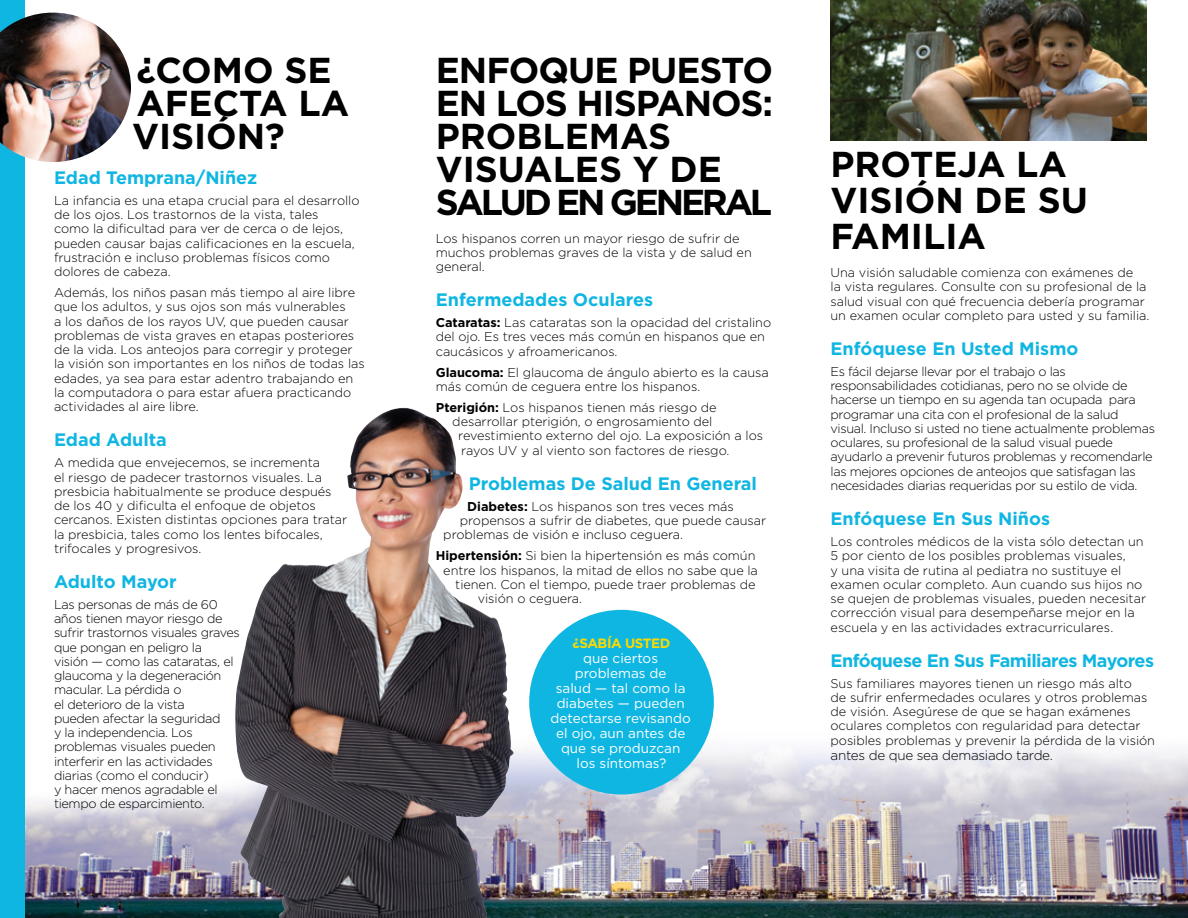
<style>
.page{position:relative;width:1188px;height:918px;background:#fff}
.page>*{position:absolute;margin:0;border:0;box-sizing:border-box;transform-origin:0 0}
.t1{font:700 36px/33px "Gotham";letter-spacing:-.03em;color:#000}
.t2{font:700 36px/33px "Gotham";color:#000}
.t3{font:700 18px "Gotham";color:#10b6e2}
.t4{font:700 18px "Gotham";letter-spacing:-.03em;color:#10b6e2}
.t5{font:13.5px/15px "Gotham";color:#fff;text-align:center}
.t6{font:300 13.5px "Gotham";letter-spacing:-.02em;color:#000}
.t7{font:700 13.5px "Gotham";letter-spacing:-.03em;color:#fada00}
.t8{font:300 12.75px/14.2px "Gotham";letter-spacing:-.005em;color:#000}
.t9{font:300 12.75px/14.2px "Gotham";letter-spacing:-.03em;color:#000}
.s1{font-weight:700}
</style>
<div class="page">
<img style="left:25px;top:659px;width:1163px;height:259px">
<div style="left:0;top:0;width:25px;height:918px;background:#10b6e2"></div>
<img style="left:831px;top:0;width:316px;height:140px">
<img style="left:235px;top:413px;width:279px;height:505px">
<img style="left:0;top:13px;width:131px;height:149px">
<div style="left:529px;top:610px;width:185px;height:185px;background:#10b6e2;border-radius:50%"></div>
<h1 class="t2" style="left:132px;top:53px;width:219px">¿COMO SE<br>AFECTA LA<br>VISIÓN?</h1>
<h2 class="t3" style="left:54px;top:166px;width:205px">Edad Temprana/Niñez</h2>
<p class="t8" style="left:54px;top:193px;width:307px">La infancia es una etapa crucial para el desarrollo de los ojos. Los trastornos de la vista, tales<br>como la dificultad para ver de cerca o de lejos, pueden causar bajas calificaciones en la escuela, frustración e incluso problemas físicos como dolores de cabeza.</p>
<p class="t8" style="left:54px;top:285px;width:312px">Además, los niños pasan más tiempo al aire libre que los adultos, y sus ojos son más vulnerables<br>a los daños de los rayos UV, que pueden causar problemas de vista graves en etapas posteriores de la vida. Los anteojos para corregir y proteger la visión son importantes en los niños de todas las edades, ya sea para estar adentro trabajando en la computadora o para estar afuera practicando actividades al aire libre.</p>
<h2 class="t3" style="left:54px;top:428px;width:114px">Edad Adulta</h2>
<p class="t8" style="left:54px;top:455px;width:295px">A medida que envejecemos, se incrementa<br>el riesgo de padecer trastornos visuales. La presbicia habitualmente se produce después de los 40 y dificulta el enfoque de objetos cercanos. Existen distintas opciones para tratar la presbicia, tales como los lentes bifocales, trifocales y progresivos.</p>
<h2 class="t3" style="left:54px;top:570px;width:124px">Adulto Mayor</h2>
<p class="t9" style="left:54px;top:597px;width:187px">Las personas de más de 60 años tienen mayor riesgo de sufrir trastornos visuales graves que pongan en peligro la<br>visión — como las cataratas, el glaucoma y la degeneración macular. La pérdida o<br>el deterioro de la vista<br>pueden afectar la seguridad<br>y la independencia. Los problemas visuales pueden interferir en las actividades diarias (como el conducir)<br>y hacer menos agradable el tiempo de esparcimiento.</p>
<h1 class="t1" style="left:436px;top:53px;width:339px">ENFOQUE PUESTO<br>EN LOS HISPANOS:<br>PROBLEMAS<br>VISUALES Y DE<br>SALUD EN GENERAL</h1>
<p class="t8" style="left:436px;top:231px;width:318px">Los hispanos corren un mayor riesgo de sufrir de muchos problemas graves de la vista y de salud en general.</p>
<h2 class="t3" style="left:436px;top:288px;width:219px">Enfermedades Oculares</h2>
<p class="t8" style="left:436px;top:315px;width:337px"><span class="s1">Cataratas:</span> Las cataratas son la opacidad del cristalino del ojo. Es tres veces más común en hispanos que en caucásicos y afroamericanos.</p>
<p class="t8" style="left:436px;top:365px;width:334px"><span class="s1">Glaucoma:</span> El glaucoma de ángulo abierto es la causa más común de ceguera entre los hispanos.</p>
<p class="t8" style="left:436px;top:400px;width:282px"><span class="s1">Pterigión:</span> Los hispanos tienen más riesgo de</p>
<p class="t8" style="left:452px;top:414px;width:262px">desarrollar pterigión, o engrosamiento del</p>
<p class="t8" style="left:458px;top:428px;width:306px">revestimiento externo del ojo. La exposición a los</p>
<p class="t8" style="left:461px;top:443px;width:270px">rayos UV y al viento son factores de riesgo.</p>
<h2 class="t3" style="left:469px;top:471px;width:290px">Problemas De Salud En General</h2>
<p class="t8" style="left:467px;top:499px;width:268px"><span class="s1">Diabetes:</span> Los hispanos son tres veces más</p>
<p class="t8" style="left:460px;top:513px;width:308px">propensos a sufrir de diabetes, que puede causar</p>
<p class="t8" style="left:443px;top:527px;width:241px">problemas de visión e incluso ceguera.</p>
<p class="t8" style="left:436px;top:548px;width:321px"><span class="s1">Hipertensión:</span> Si bien la hipertensión es más común</p>
<p class="t8" style="left:443px;top:563px;width:316px">entre los hispanos, la mitad de ellos no sabe que la</p>
<p class="t8" style="left:455px;top:577px;width:302px">tienen. Con el tiempo, puede traer problemas de</p>
<p class="t8" style="left:478px;top:591px;width:106px">visión o ceguera.</p>
<p class="t7" style="left:572px;top:634px;width:100px">¿SABÍA USTED</p>
<p class="t5" style="left:551px;top:650px;width:142px">que ciertos problemas de<br>salud — tal como la diabetes — pueden detectarse revisando el ojo, aun antes de que se produzcan los síntomas?</p>
<h1 class="t2" style="left:831px;top:146px;width:259px;line-height:36px">PROTEJA LA<br>VISIÓN DE SU<br>FAMILIA</h1>
<p class="t8" style="left:831px;top:265px;width:320px">Una visión saludable comienza con exámenes de<br>la vista regulares. Consulte con su profesional de la salud visual con qué frecuencia debería programar un examen ocular completo para usted y su familia.</p>
<h2 class="t3" style="left:831px;top:337px;width:249px">Enfóquese En Usted Mismo</h2>
<p class="t9" style="left:831px;top:364px;width:326px">Es fácil dejarse llevar por el trabajo o las responsabilidades cotidianas, pero no se olvide de hacerse un tiempo en su agenda tan ocupada para programar una cita con el profesional de la salud visual. Incluso si usted no tiene actualmente problemas oculares, su profesional de la salud visual puede ayudarlo a prevenir futuros problemas y recomendarle las mejores opciones de anteojos que satisfagan las necesidades diarias requeridas por su estilo de vida.</p>
<h2 class="t3" style="left:831px;top:507px;width:221px">Enfóquese En Sus Niños</h2>
<p class="t8" style="left:831px;top:534px;width:317px">Los controles médicos de la vista sólo detectan un 5 por ciento de los posibles problemas visuales,<br>y una visita de rutina al pediatra no sustituye el examen ocular completo. Aun cuando sus hijos no se quejen de problemas visuales, pueden necesitar corrección visual para desempeñarse mejor en la escuela y en las actividades extracurriculares.</p>
<h2 class="t4" style="left:831px;top:648px;width:325px">Enfóquese En Sus Familiares Mayores</h2>
<p class="t8" style="left:831px;top:676px;width:326px">Sus familiares mayores tienen un riesgo más alto<br>de sufrir enfermedades oculares y otros problemas de visión. Asegúrese de que se hagan exámenes oculares completos con regularidad para detectar posibles problemas y prevenir la pérdida de la visión</p>
<p class="t6" style="left:831px;top:746px;width:224px">antes de que sea demasiado tarde.</p>
</div>
